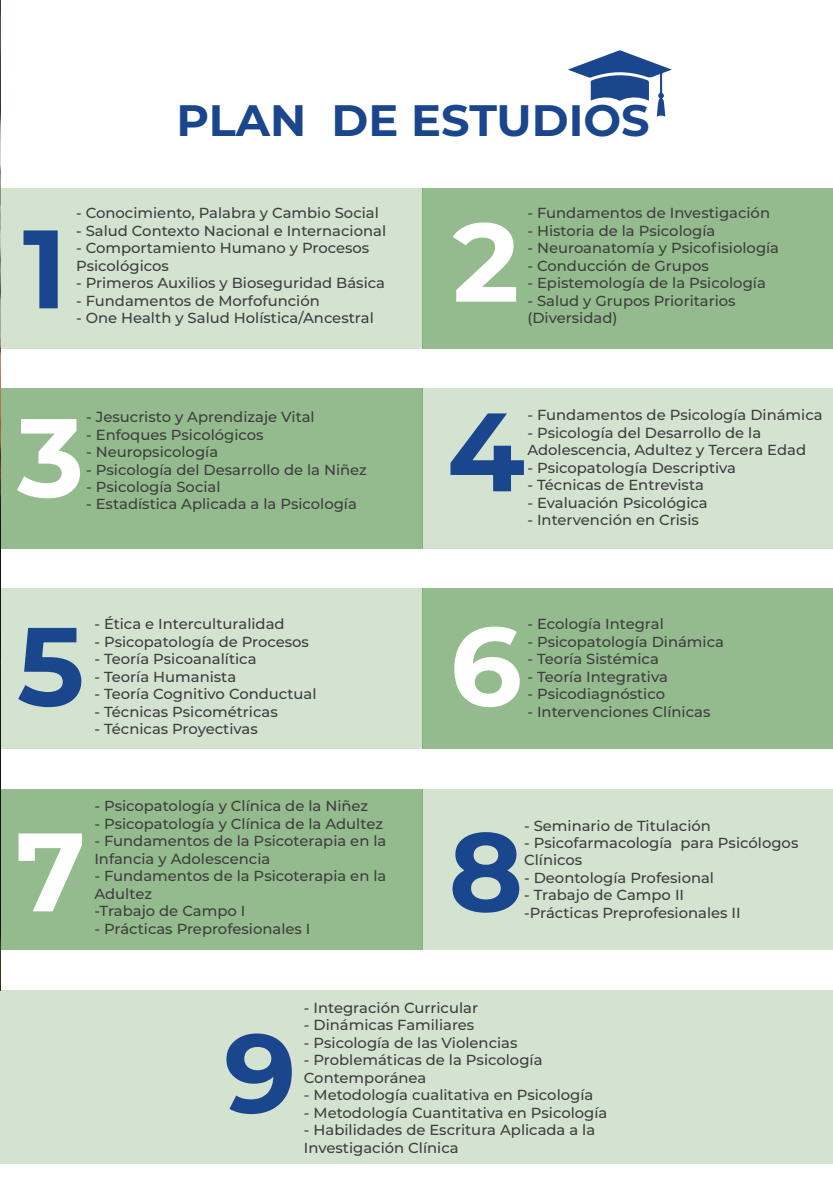
<style>
.page{position:relative;width:833px;height:1192px;background:#fff}
.page>*{position:absolute;margin:0;border:0;box-sizing:border-box;transform-origin:0 0}
.t1{font:700 111.2px "Montserrat";color:#19468d}
.t2{font:700 111.2px "Montserrat";color:#fff}
.t3{font:700 44px "Montserrat";color:#19468d}
.t4{font:500 14.6px/17.4px "Montserrat";color:#3e3e3e}
</style>
<div class="page">
<div style="left:1px;top:188px;width:421px;height:160px;background:#d3e3d0"></div>
<div style="left:422px;top:188px;width:410px;height:160px;background:#94bb8d"></div>
<div style="left:1px;top:388px;width:421px;height:161px;background:#94bb8d"></div>
<div style="left:422px;top:388px;width:410px;height:161px;background:#d3e3d0"></div>
<div style="left:1px;top:588px;width:421px;height:161px;background:#d3e3d0"></div>
<div style="left:422px;top:588px;width:410px;height:161px;background:#94bb8d"></div>
<div style="left:1px;top:789px;width:421px;height:160px;background:#94bb8d"></div>
<div style="left:422px;top:789px;width:410px;height:160px;background:#d3e3d0"></div>
<svg style="left:568px;top:50px;width:103px;height:67px"></svg>
<img style="left:0;top:0;width:1px;height:990px">
<hr style="left:0;top:990px;width:1px;height:202px;background:#19468d">
<div style="left:0;top:990px;width:832px;height:173px;background:#d3e3d0"></div>
<h2 class="t3" style="left:176px;top:91px;width:474px">PLAN DE ESTUDIOS</h2>
<h1 class="t1" style="left:23px;top:195px;width:46px">1</h1>
<p class="t4" style="left:76px;top:204px;width:304px">- Conocimiento, Palabra y Cambio Social</p>
<p class="t4" style="left:76px;top:221px;width:311px">- Salud Contexto Nacional e Internacional</p>
<p class="t4" style="left:76px;top:239px;width:294px">- Comportamiento Humano y Procesos<br>Psicológicos</p>
<p class="t4" style="left:76px;top:274px;width:310px">- Primeros Auxilios y Bioseguridad Básica</p>
<p class="t4" style="left:76px;top:291px;width:245px">- Fundamentos de Morfofunción</p>
<p class="t4" style="left:76px;top:309px;width:299px">- One Health y Salud Holística/Ancestral</p>
<h1 class="t2" style="left:452px;top:188px;width:68px">2</h1>
<p class="t4" style="left:527px;top:204px;width:244px">- Fundamentos de Investigación</p>
<p class="t4" style="left:527px;top:221px;width:189px">- Historia de la Psicología</p>
<p class="t4" style="left:527px;top:239px;width:253px">- Neuroanatomía y Psicofisiología</p>
<p class="t4" style="left:527px;top:256px;width:183px">- Conducción de Grupos</p>
<p class="t4" style="left:527px;top:274px;width:240px">- Epistemología de la Psicología</p>
<p class="t4" style="left:527px;top:291px;width:210px">- Salud y Grupos Prioritarios (Diversidad)</p>
<p class="t4" style="left:86px;top:408px;width:230px">- Jesucristo y Aprendizaje Vital</p>
<p class="t4" style="left:86px;top:425px;width:179px">- Enfoques Psicológicos</p>
<p class="t4" style="left:86px;top:443px;width:133px">- Neuropsicología</p>
<p class="t4" style="left:86px;top:460px;width:282px">- Psicología del Desarrollo de la Niñez</p>
<p class="t4" style="left:86px;top:477px;width:136px">- Psicología Social</p>
<p class="t4" style="left:86px;top:495px;width:272px">- Estadística Aplicada a la Psicología</p>
<h1 class="t2" style="left:17px;top:383px;width:68px">3</h1>
<h1 class="t1" style="left:17px;top:592px;width:69px">5</h1>
<p class="t4" style="left:94px;top:615px;width:192px">- Ética e Interculturalidad</p>
<p class="t4" style="left:94px;top:632px;width:216px">- Psicopatología de Procesos</p>
<p class="t4" style="left:94px;top:650px;width:164px">- Teoría Psicoanalítica</p>
<p class="t4" style="left:94px;top:667px;width:143px">- Teoría Humanista</p>
<p class="t4" style="left:94px;top:685px;width:224px">- Teoría Cognitivo Conductual</p>
<p class="t4" style="left:94px;top:702px;width:185px">- Técnicas Psicométricas</p>
<p class="t4" style="left:94px;top:720px;width:165px">- Técnicas Proyectivas</p>
<p class="t4" style="left:527px;top:406px;width:296px">- Fundamentos de Psicología Dinámica</p>
<p class="t4" style="left:527px;top:423px;width:280px">- Psicología del Desarrollo de la<br>Adolescencia, Adultez y Tercera Edad</p>
<p class="t4" style="left:527px;top:458px;width:210px">- Psicopatología Descriptiva</p>
<p class="t4" style="left:527px;top:476px;width:178px">- Técnicas de Entrevista</p>
<p class="t4" style="left:527px;top:493px;width:182px">- Evaluación Psicológica</p>
<p class="t4" style="left:527px;top:511px;width:173px">- Intervención en Crisis</p>
<h1 class="t1" style="left:447px;top:378px;width:79px">4</h1>
<h1 class="t2" style="left:450px;top:592px;width:73px">6</h1>
<p class="t4" style="left:527px;top:615px;width:138px">- Ecología Integral</p>
<p class="t4" style="left:527px;top:632px;width:198px">- Psicopatología Dinámica</p>
<p class="t4" style="left:527px;top:650px;width:133px">- Teoría Sistémica</p>
<p class="t4" style="left:527px;top:667px;width:142px">- Teoría Integrativa</p>
<p class="t4" style="left:527px;top:685px;width:139px">- Psicodiagnóstico</p>
<p class="t4" style="left:527px;top:702px;width:184px">- Intervenciones Clínicas</p>
<p class="t4" style="left:94px;top:797px;width:275px">- Psicopatología y Clínica de la Niñez</p>
<p class="t4" style="left:94px;top:814px;width:290px">- Psicopatología y Clínica de la Adultez</p>
<p class="t4" style="left:94px;top:832px;width:293px">- Fundamentos de la Psicoterapia en la<br>Infancia y Adolescencia</p>
<p class="t4" style="left:94px;top:867px;width:293px">- Fundamentos de la Psicoterapia en la<br>Adultez<br>-Trabajo de Campo I</p>
<p class="t4" style="left:94px;top:919px;width:217px">- Prácticas Preprofesionales I</p>
<p class="t4" style="left:524px;top:816px;width:188px">- Seminario de Titulación</p>
<p class="t4" style="left:524px;top:833px;width:276px">- Psicofarmacología para Psicólogos<br>Clínicos</p>
<p class="t4" style="left:524px;top:868px;width:191px">- Deontología Profesional</p>
<p class="t4" style="left:524px;top:886px;width:218px">- Trabajo de Campo II -Prácticas Preprofesionales II</p>
<h1 class="t2" style="left:16px;top:798px;width:72px">7</h1>
<h1 class="t1" style="left:448px;top:798px;width:76px">8</h1>
<h1 class="t1" style="left:224px;top:999px;width:73px">9</h1>
<p class="t4" style="left:304px;top:998px;width:176px">- Integración Curricular</p>
<p class="t4" style="left:304px;top:1016px;width:172px">- Dinámicas Familiares</p>
<p class="t4" style="left:304px;top:1033px;width:215px">- Psicología de las Violencias</p>
<p class="t4" style="left:304px;top:1051px;width:240px">- Problemáticas de la Psicología<br>Contemporánea</p>
<p class="t4" style="left:304px;top:1086px;width:291px">- Metodología cualitativa en Psicología</p>
<p class="t4" style="left:304px;top:1103px;width:305px">- Metodología Cuantitativa en Psicología</p>
<p class="t4" style="left:304px;top:1120px;width:293px">- Habilidades de Escritura Aplicada a la<br>Investigación Clínica</p>
</div>
